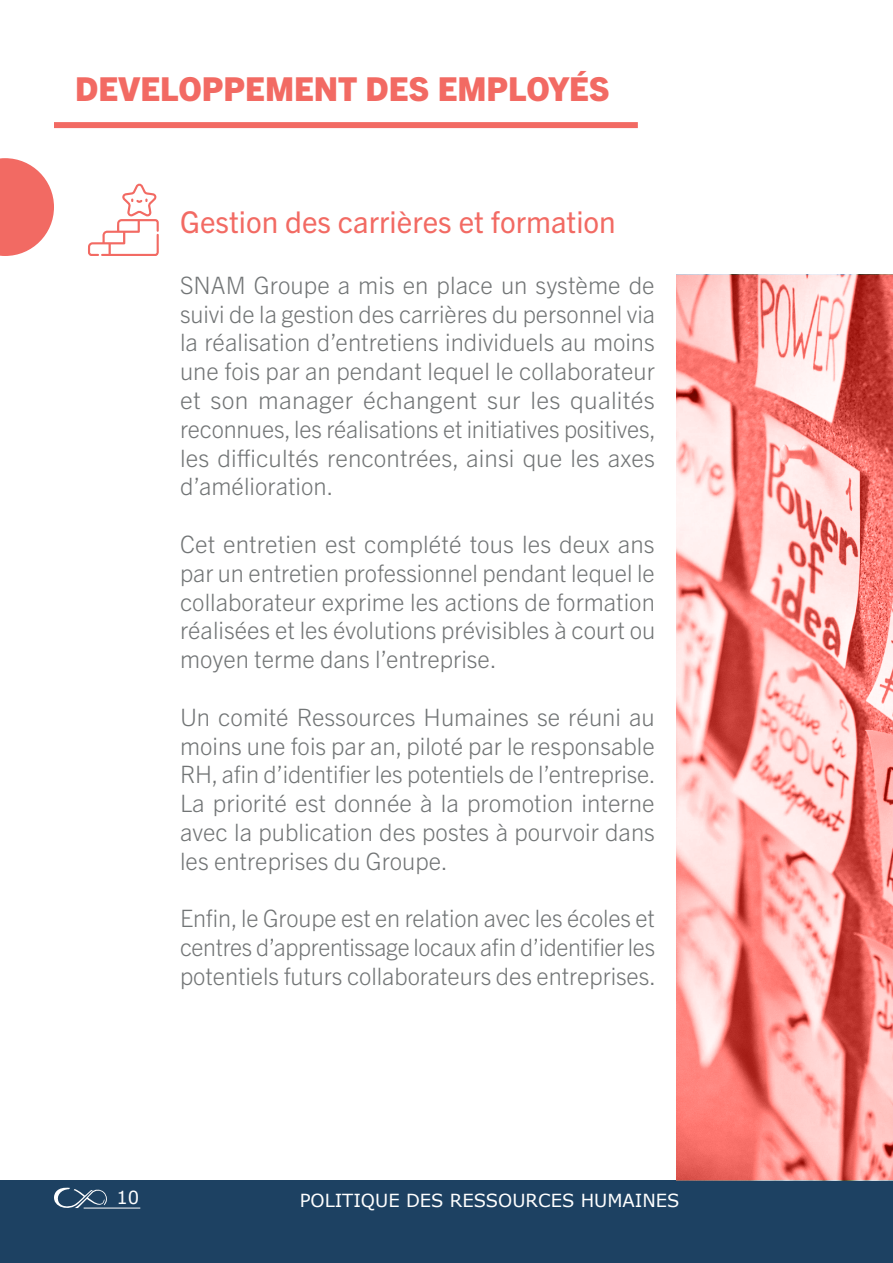
<style>
.page{position:relative;width:893px;height:1263px;background:#fff}
.page>*{position:absolute;margin:0;border:0;box-sizing:border-box;transform-origin:0 0}
.t1{font:800 33px "Trade Gothic Next LT Pro";color:#f26a63}
.t2{font:30px "Trade Gothic Next LT Pro";color:#f26a63}
.t3{font:300 24px/28.8px "Trade Gothic Next LT Pro";color:#727576;text-align:justify}
.t4{font:18px "Verdana";color:#fff}
</style>
<div class="page">
<div style="left:0;top:1180px;width:893px;height:83px;background:#1d4162"></div>
<svg style="left:54px;top:1187px;width:54px;height:22px"></svg>
<hr style="left:84px;top:1208px;width:56px;height:1px;background:#fff">
<div style="left:54px;top:122px;width:584px;height:6px;background:#f26a63"></div>
<svg style="left:0;top:158px;width:54px;height:98px"></svg>
<svg style="left:676px;top:275px;width:217px;height:905px;background:#f3a19d"></svg>
<svg style="left:88px;top:184px;width:71px;height:72px"></svg>
<h1 class="t1" style="left:75px;top:66px;width:536px">DEVELOPPEMENT DES EMPLOYÉS</h1>
<p class="t2" style="left:180px;top:201px;width:437px">Gestion des carrières et formation</p>
<p class="t3" style="left:180px;top:269px;width:478px">SNAM Groupe a mis en place un système de suivi de la gestion des carrières du personnel via la réalisation d’entretiens individuels au moins une fois par an pendant lequel le collaborateur et son manager échangent sur les qualités reconnues, les réalisations et initiatives positives, les difficultés rencontrées, ainsi que les axes d’amélioration.</p>
<p class="t3" style="left:180px;top:528px;width:477px">Cet entretien est complété tous les deux ans par un entretien professionnel pendant lequel le collaborateur exprime les actions de formation réalisées et les évolutions prévisibles à court ou moyen terme dans l’entreprise.</p>
<p class="t3" style="left:180px;top:701px;width:477px">Un comité Ressources Humaines se réuni au moins une fois par an, piloté par le responsable RH, afin d’identifier les potentiels de l’entreprise.<br>La priorité est donnée à la promotion interne avec la publication des postes à pourvoir dans les entreprises du Groupe.</p>
<p class="t3" style="left:180px;top:903px;width:477px">Enfin, le Groupe est en relation avec les écoles et centres d’apprentissage locaux afin d’identifier les potentiels futurs collaborateurs des entreprises.</p>
<p class="t4" style="left:116px;top:1185px;width:24px">10</p>
<p class="t4" style="left:300px;top:1188px;width:381px">POLITIQUE DES RESSOURCES HUMAINES</p>
</div>
